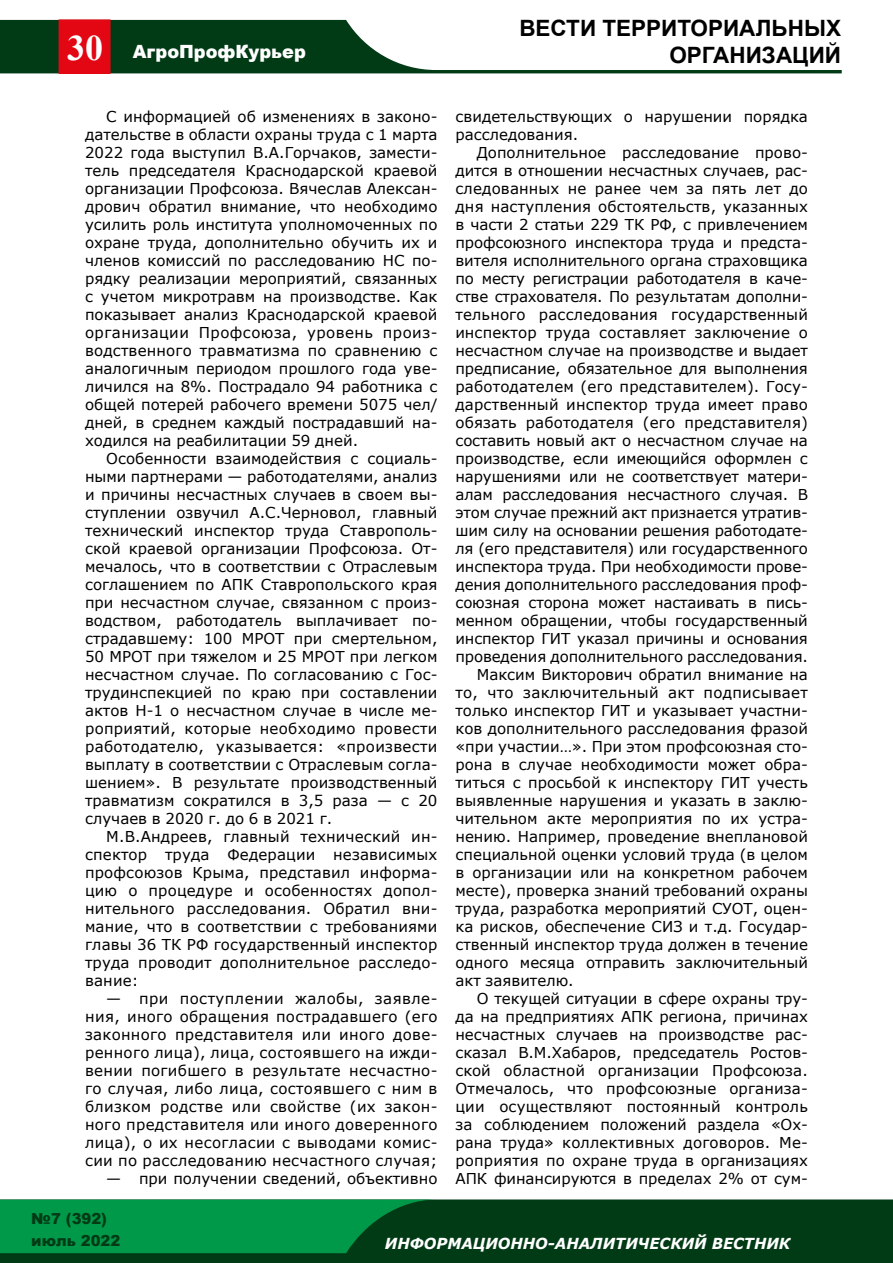
<style>
.page{position:relative;width:893px;height:1263px;background:#fff}
.page>*{position:absolute;margin:0;border:0;box-sizing:border-box;transform-origin:0 0}
.t1{font:700 36px "Times New Roman";color:#fff}
.t2{font:700 22.5px/27px "Arial";color:#000;text-align:right}
.t3{font:900 18.15px "Arial";color:#fff}
.t4{font:italic 700 15.15px "Verdana";color:#fff}
.t5{font:900 15.15px/21.5px "Arial";color:#003b15}
.t6{font:15px/18px "Verdana";color:#000;text-align:justify}
.t7{font:15px "Verdana";letter-spacing:.02em;color:#000}
</style>
<div class="page">
<svg style="left:0;top:20px;width:842px;height:53px"></svg>
<div style="left:59px;top:20px;width:51px;height:53px;background:#e30613"></div>
<div style="left:59px;top:19px;width:51px;height:55px;border:1px solid #e30613"></div>
<div style="left:0;top:1199px;width:893px;height:64px;background:#003b15"></div>
<svg style="left:0;top:1199px;width:436px;height:54px"></svg>
<h1 class="t1" style="left:67px;top:22px;width:37px">30</h1>
<p class="t3" style="left:133px;top:38px;width:175px">АгроПрофКурьер</p>
<p class="t6" style="left:85px;top:107px;width:354px;text-indent:21px">С информацией об изменениях в законо&shy;дательстве в области охраны труда с 1 марта 2022 года выступил В.А.Горчаков, замести&shy;тель председателя Краснодарской краевой организации Профсоюза. Вячеслав Алексан&shy;дрович обратил внимание, что необходимо усилить роль института уполномоченных по охране труда, дополнительно обучить их и членов комиссий по расследованию НС по&shy;рядку реализации мероприятий, связанных с учетом микротравм на производстве. Как показывает анализ Краснодарской краевой организации Профсоюза, уровень произ&shy;водственного травматизма по сравнению с аналогичным периодом прошлого года уве&shy;личился на 8%. Пострадало 94 работника с общей потерей рабочего времени 5075 чел/ дней, в среднем каждый пострадавший на&shy;ходился на реабилитации 59 дней.</p>
<p class="t6" style="left:85px;top:449px;width:354px;text-align:left;text-indent:21px">Особенности взаимодействия с социаль&shy;ными партнерами — работодателями, анализ и причины несчастных случаев в своем вы&shy;ступлении озвучил А.С.Черновол, главный технический инспектор труда Ставрополь&shy;ской краевой организации Профсоюза. От&shy;мечалось, что в соответствии с Отраслевым соглашением по АПК Ставропольского края при несчастном случае, связанном с произ&shy;водством, работодатель выплачивает по&shy;страдавшему: 100 МРОТ при смертельном, 50 МРОТ при тяжелом и 25 МРОТ при легком несчастном случае. По согласованию с Гос&shy;трудинспекцией по краю при составлении актов Н-1 о несчастном случае в числе ме&shy;роприятий, которые необходимо провести работодателю, указывается: «произвести выплату в соответствии с Отраслевым согла&shy;шением». В результате производственный травматизм сократился в 3,5 раза — с 20 случаев в 2020 г. до 6 в 2021 г.</p>
<p class="t6" style="left:85px;top:827px;width:354px;text-indent:21px">М.В.Андреев, главный технический ин&shy;спектор труда Федерации независимых профсоюзов Крыма, представил информа&shy;цию о процедуре и особенностях допол&shy;нительного расследования. Обратил вни&shy;мание, что в соответствии с требованиями главы 36 ТК РФ государственный инспектор труда проводит дополнительное расследо&shy;вание:</p>
<p class="t6" style="left:85px;top:989px;width:354px;text-indent:21px">— при поступлении жалобы, заявле&shy;ния, иного обращения пострадавшего (его законного представителя или иного дове&shy;ренного лица), лица, состоявшего на ижди&shy;вении погибшего в результате несчастно&shy;го случая, либо лица, состоявшего с ним в близком родстве или свойстве (их закон&shy;ного представителя или иного доверенного лица), о их несогласии с выводами комис&shy;сии по расследованию несчастного случая;</p>
<p class="t6" style="left:106px;top:1169px;width:333px">— при получении сведений, объективно</p>
<h2 class="t2" style="left:519px;top:14px;width:323px">ВЕСТИ ТЕРРИТОРИАЛЬНЫХ<br>ОРГАНИЗАЦИЙ</h2>
<p class="t6" style="left:455px;top:107px;width:354px">свидетельствующих о нарушении порядка расследования.</p>
<p class="t6" style="left:477px;top:143px;width:333px">Дополнительное расследование прово-</p>
<p class="t6" style="left:455px;top:161px;width:354px">дится в отношении несчастных случаев, рас-</p>
<p class="t6" style="left:455px;top:179px;width:354px">следованных не ранее чем за пять лет до</p>
<p class="t6" style="left:455px;top:197px;width:354px">дня наступления обстоятельств, указанных</p>
<p class="t6" style="left:455px;top:215px;width:354px">в части 2 статьи 229 ТК РФ, с привлечением</p>
<p class="t6" style="left:455px;top:233px;width:354px">профсоюзного инспектора труда и предста-</p>
<p class="t6" style="left:455px;top:251px;width:354px">вителя исполнительного органа страховщика</p>
<p class="t6" style="left:455px;top:269px;width:354px">по месту регистрации работодателя в каче-</p>
<p class="t6" style="left:455px;top:287px;width:354px">стве страхователя. По результатам дополни-</p>
<p class="t6" style="left:455px;top:305px;width:354px">тельного расследования государственный</p>
<p class="t6" style="left:455px;top:323px;width:354px">инспектор труда составляет заключение о</p>
<p class="t6" style="left:455px;top:341px;width:354px">несчастном случае на производстве и выдает</p>
<p class="t6" style="left:455px;top:359px;width:354px">предписание, обязательное для выполнения</p>
<p class="t6" style="left:455px;top:377px;width:354px">работодателем (его представителем). Госу-</p>
<p class="t6" style="left:455px;top:395px;width:354px">дарственный инспектор труда имеет право</p>
<p class="t6" style="left:455px;top:413px;width:354px">обязать работодателя (его представителя)</p>
<p class="t6" style="left:455px;top:431px;width:354px">составить новый акт о несчастном случае на</p>
<p class="t6" style="left:455px;top:449px;width:354px">производстве, если имеющийся оформлен с</p>
<p class="t6" style="left:455px;top:467px;width:354px">нарушениями или не соответствует матери-</p>
<p class="t6" style="left:455px;top:485px;width:354px">алам расследования несчастного случая. В</p>
<p class="t6" style="left:455px;top:503px;width:354px">этом случае прежний акт признается утратив-</p>
<p class="t6" style="left:455px;top:521px;width:354px">шим силу на основании решения работодате-</p>
<p class="t6" style="left:455px;top:539px;width:354px">ля (его представителя) или государственного</p>
<p class="t6" style="left:455px;top:557px;width:354px">инспектора труда. При необходимости прове-</p>
<p class="t6" style="left:455px;top:575px;width:354px">дения дополнительного расследования проф-</p>
<p class="t6" style="left:455px;top:593px;width:354px">союзная сторона может настаивать в пись-</p>
<p class="t6" style="left:455px;top:611px;width:354px">менном обращении, чтобы государственный</p>
<p class="t6" style="left:455px;top:629px;width:354px">инспектор ГИТ указал причины и основания</p>
<p class="t6" style="left:455px;top:647px;width:354px">проведения дополнительного расследования.</p>
<p class="t6" style="left:477px;top:665px;width:333px">Максим Викторович обратил внимание на</p>
<p class="t7" style="left:455px;top:682px;width:354px">то, что заключительный акт подписывает</p>
<p class="t6" style="left:455px;top:701px;width:354px">только инспектор ГИТ и указывает участни-</p>
<p class="t6" style="left:455px;top:719px;width:354px">ков дополнительного расследования фразой</p>
<p class="t6" style="left:455px;top:737px;width:354px">«при участии…». При этом профсоюзная сто-</p>
<p class="t6" style="left:455px;top:755px;width:354px">рона в случае необходимости может обра-</p>
<p class="t6" style="left:455px;top:773px;width:354px">титься с просьбой к инспектору ГИТ учесть</p>
<p class="t6" style="left:455px;top:791px;width:354px">выявленные нарушения и указать в заклю-</p>
<p class="t6" style="left:455px;top:809px;width:354px">чительном акте мероприятия по их устра-</p>
<p class="t6" style="left:455px;top:827px;width:354px">нению. Например, проведение внеплановой</p>
<p class="t6" style="left:455px;top:845px;width:354px">специальной оценки условий труда (в целом</p>
<p class="t6" style="left:455px;top:863px;width:354px">в организации или на конкретном рабочем</p>
<p class="t6" style="left:455px;top:881px;width:354px">месте), проверка знаний требований охраны</p>
<p class="t6" style="left:455px;top:899px;width:354px">труда, разработка мероприятий СУОТ, оцен-</p>
<p class="t6" style="left:455px;top:917px;width:354px">ка рисков, обеспечение СИЗ и т.д. Государ-</p>
<p class="t6" style="left:455px;top:935px;width:354px">ственный инспектор труда должен в течение</p>
<p class="t6" style="left:455px;top:953px;width:354px">одного месяца отправить заключительный</p>
<p class="t6" style="left:455px;top:971px;width:120px">акт заявителю.</p>
<p class="t6" style="left:477px;top:989px;width:333px">О текущей ситуации в сфере охраны тру-</p>
<p class="t6" style="left:455px;top:1007px;width:354px">да на предприятиях АПК региона, причинах</p>
<p class="t6" style="left:455px;top:1025px;width:354px">несчастных случаев на производстве рас-</p>
<p class="t6" style="left:455px;top:1043px;width:354px">сказал В.М.Хабаров, председатель Ростов-</p>
<p class="t6" style="left:455px;top:1061px;width:354px">ской областной организации Профсоюза.</p>
<p class="t6" style="left:455px;top:1079px;width:354px">Отмечалось, что профсоюзные организа-</p>
<p class="t6" style="left:455px;top:1097px;width:354px">ции осуществляют постоянный контроль</p>
<p class="t6" style="left:455px;top:1115px;width:354px">за соблюдением положений раздела «Ох-</p>
<p class="t6" style="left:455px;top:1133px;width:354px">рана труда» коллективных договоров. Ме-</p>
<p class="t6" style="left:455px;top:1151px;width:354px">роприятия по охране труда в организациях</p>
<p class="t6" style="left:455px;top:1169px;width:354px">АПК финансируются в пределах 2% от сум-</p>
<p class="t5" style="left:31px;top:1208px;width:90px">№7 (392) июль 2022</p>
<p class="t4" style="left:385px;top:1233px;width:407px">ИНФОРМАЦИОННО-АНАЛИТИЧЕСКИЙ ВЕСТНИК</p>
</div>
